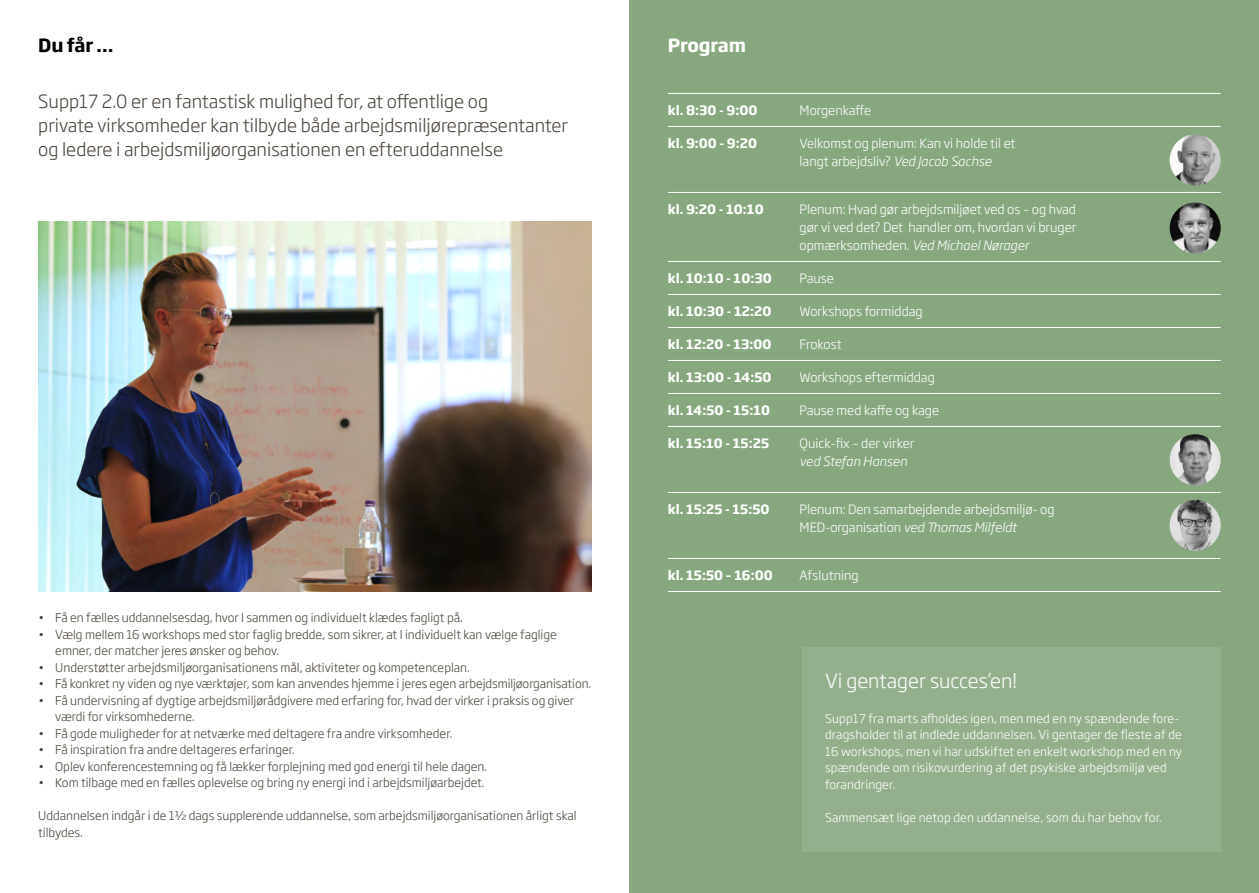
<style>
.page{position:relative;width:1259px;height:893px;background:#fff}
.page>*{position:absolute;margin:0;border:0;box-sizing:border-box;transform-origin:0 0}
.t1{font:300 19.5px "Soho Gothic Pro";color:#fff}
.t2{font:300 18px/24px "Soho Gothic Pro";color:#4b453c}
.t3{font:700 18px "Soho Gothic Pro";letter-spacing:-.01em;color:#fff}
.t4{font:700 18px "Soho Gothic Pro";color:#000}
.t5{font:300 12.75px/18px "Soho Gothic Pro";color:#fff}
.t6{font:700 12.75px "Soho Gothic Pro";color:#fff}
.t7{font:italic 300 12.75px "Soho Gothic Pro";letter-spacing:-.005em;color:#fff}
.t8{font:300 12px/16.5px "Soho Gothic Pro";color:#4b453c}
.t9{font:300 12px/16.5px "Soho Gothic Pro";letter-spacing:.01em;color:#fff}
.s1{font-style:italic}
</style>
<div class="page">
<div style="left:629px;top:0;width:630px;height:893px;background:#87a87f"></div>
<div style="left:801px;top:647px;width:419px;height:204px;background:#94af8b"></div>
<hr style="left:668px;top:93px;width:552px;height:1px;background:#fff">
<hr style="left:668px;top:126px;width:552px;height:1px;background:#fff">
<hr style="left:668px;top:192px;width:552px;height:1px;background:#fff">
<hr style="left:668px;top:261px;width:552px;height:1px;background:#fff">
<hr style="left:668px;top:294px;width:552px;height:1px;background:#fff">
<hr style="left:668px;top:327px;width:552px;height:1px;background:#fff">
<hr style="left:668px;top:360px;width:552px;height:1px;background:#fff">
<hr style="left:668px;top:393px;width:552px;height:1px;background:#fff">
<hr style="left:668px;top:426px;width:552px;height:1px;background:#fff">
<hr style="left:668px;top:492px;width:552px;height:1px;background:#fff">
<hr style="left:668px;top:558px;width:552px;height:1px;background:#fff">
<hr style="left:668px;top:591px;width:552px;height:1px;background:#fff">
<img style="left:38px;top:221px;width:553px;height:370px">
<img style="left:1169px;top:134px;width:51px;height:51px;border-radius:26px">
<img style="left:1169px;top:203px;width:51px;height:51px;border-radius:26px">
<img style="left:1169px;top:434px;width:51px;height:51px;border-radius:26px">
<img style="left:1169px;top:500px;width:51px;height:51px;border-radius:26px">
<h2 class="t4" style="left:38px;top:32px;width:77px">Du får …</h2>
<h2 class="t3" style="left:668px;top:32px;width:80px">Program</h2>
<h2 class="t2" style="left:38px;top:88px;width:531px">Supp17 2.0 er en fantastisk mulighed for, at offentlige og<br>private -virksomheder kan tilbyde både -arbejdsmiljørepræsentanter og ledere i arbejdsmiljøorganisationen en efteruddannelse</h2>
<p class="t6" style="left:668px;top:100px;width:91px">kl. 8:30 - 9:00</p>
<p class="t5" style="left:799px;top:100px;width:73px">Morgenkaffe</p>
<p class="t6" style="left:668px;top:133px;width:91px">kl. 9:00 - 9:20</p>
<p class="t5" style="left:799px;top:133px;width:217px">Velkomst og plenum: Kan vi holde til et langt arbejdsliv? <span class="s1">Ved Jacob Sachse</span></p>
<p class="t6" style="left:668px;top:199px;width:97px">kl. 9:20 - 10:10</p>
<p class="t5" style="left:799px;top:199px;width:278px;text-align:justify">Plenum: Hvad gør arbejdsmiljøet ved os – og hvad gør vi ved det? Det handler om, hvordan vi bruger opmærksomheden. <span class="s1">Ved Michael Nørager</span></p>
<p class="t6" style="left:668px;top:268px;width:105px">kl. 10:10 - 10:30</p>
<p class="t5" style="left:799px;top:268px;width:36px">Pause</p>
<p class="t6" style="left:668px;top:301px;width:105px">kl. 10:30 - 12:20</p>
<p class="t5" style="left:799px;top:301px;width:125px">Workshops formiddag</p>
<p class="t6" style="left:668px;top:334px;width:105px">kl. 12:20 - 13:00</p>
<p class="t5" style="left:799px;top:334px;width:44px">Frokost</p>
<p class="t6" style="left:668px;top:367px;width:105px">kl. 13:00 - 14:50</p>
<p class="t5" style="left:799px;top:367px;width:137px">Workshops eftermiddag</p>
<p class="t6" style="left:668px;top:400px;width:104px">kl. 14:50 - 15:10</p>
<p class="t5" style="left:799px;top:400px;width:141px">Pause med kaffe og kage</p>
<p class="t6" style="left:668px;top:433px;width:103px">kl. 15:10 - 15:25</p>
<p class="t5" style="left:799px;top:433px;width:116px">Quick-fix – der virker</p>
<p class="t7" style="left:799px;top:451px;width:109px">ved Stefan Hansen</p>
<p class="t6" style="left:668px;top:499px;width:103px">kl. 15:25 - 15:50</p>
<p class="t5" style="left:799px;top:499px;width:256px">Plenum: Den samarbejdende arbejdsmiljø- og<br>MED-organisation <span class="s1">ved Thomas Milfeldt</span></p>
<p class="t6" style="left:668px;top:565px;width:106px">kl. 15:50 – 16:00</p>
<p class="t5" style="left:799px;top:565px;width:61px">Afslutning</p>
<p class="t8" style="left:38px;top:609px;width:426px">• Få en fælles uddannelsesdag, hvor I sammen og individuelt klædes fagligt på.</p>
<p class="t8" style="left:55px;top:625px;width:503px;text-indent:-17px">• Vælg mellem 16 workshops med stor faglig bredde, som sikrer, at I individuelt kan vælge faglige emner, der matcher jeres ønsker og behov.</p>
<p class="t8" style="left:38px;top:658px;width:433px">• Understøtter arbejdsmiljøorganisationens mål, aktiviteter og kompetenceplan.</p>
<p class="t8" style="left:38px;top:675px;width:554px">• Få konkret ny viden og nye værktøjer, som kan anvendes hjemme i jeres egen arbejdsmiljøorganisation.</p>
<p class="t8" style="left:55px;top:691px;width:520px;text-indent:-17px">• Få undervisning af dygtige arbejdsmiljørådgivere med erfaring for, hvad der virker i praksis og giver værdi for -virksomhederne.</p>
<p class="t8" style="left:38px;top:724px;width:416px">• Få gode muligheder for at netværke med deltagere fra andre virksomheder.</p>
<p class="t8" style="left:38px;top:741px;width:258px">• Få inspiration fra andre deltageres erfaringer.</p>
<p class="t8" style="left:38px;top:757px;width:450px">• Oplev konferencestemning og få lækker forplejning med god energi til hele dagen.</p>
<p class="t8" style="left:38px;top:774px;width:448px">• Kom tilbage med en fælles oplevelse og bring ny energi ind i arbejdsmiljøarbejdet.</p>
<p class="t8" style="left:38px;top:807px;width:540px">Uddannelsen indgår i de 1½ dags supplerende uddannelse, som arbejdsmiljøorganisationen årligt skal tilbydes.</p>
<h1 class="t1" style="left:825px;top:666px;width:193px">Vi gentager succes’en!</h1>
<p class="t9" style="left:825px;top:709px;width:358px">Supp17 fra marts afholdes igen, men med en ny spændende fore&shy;dragsholder til at indlede uddannelsen. Vi gentager de fleste af de 16 workshops, men vi har udskiftet en enkelt workshop med en ny spændende om risikovurdering af det psykiske arbejdsmiljø ved forandringer.</p>
<p class="t9" style="left:825px;top:808px;width:338px">Sammensæt lige netop den uddannelse, som du har behov for.</p>
</div>
